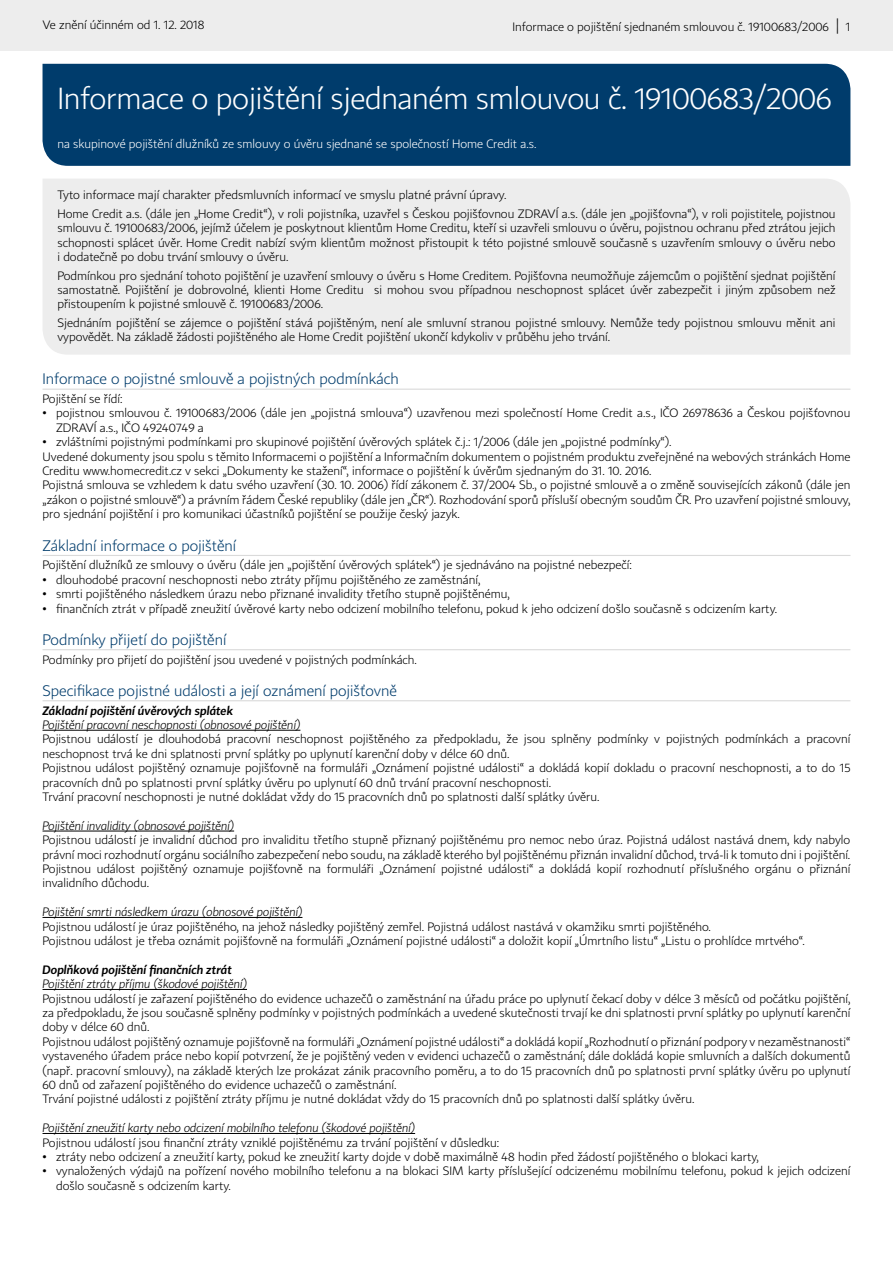
<style>
.page{position:relative;width:893px;height:1263px;background:#fff}
.page>*{position:absolute;margin:0;border:0;box-sizing:border-box;transform-origin:0 0}
.t1{font:30px "CP Light";letter-spacing:-.01em;color:#fff}
.t2{font:15px "CP Light";color:#003c6c}
.t3{font:12px/14.4px "CP Light";color:#000}
.t4{font:italic 12px "CP Light";color:#000}
.t5{font:12px "CP Light";color:#fff}
.t6{font:italic 700 12px "CP Light";color:#000}
.s1{font-size:15px}
</style>
<div class="page">
<div style="left:0;top:0;width:893px;height:51px;background:#ededed"></div>
<div style="left:43px;top:64px;width:807px;height:102px;background:#003c6c"></div>
<div style="left:43px;top:179px;width:807px;height:176px;background:#ededed"></div>
<hr style="left:43px;top:389px;width:807px;height:1px;background:#dadada">
<hr style="left:43px;top:555px;width:807px;height:1px;background:#dadada">
<hr style="left:43px;top:649px;width:807px;height:1px;background:#dadada">
<hr style="left:43px;top:700px;width:807px;height:1px;background:#dadada">
<hr style="left:43px;top:730px;width:257px;height:1px;background:#000">
<hr style="left:43px;top:831px;width:191px;height:1px;background:#000">
<hr style="left:43px;top:917px;width:259px;height:1px;background:#000">
<hr style="left:43px;top:989px;width:204px;height:1px;background:#000">
<hr style="left:43px;top:1133px;width:372px;height:1px;background:#000">
<p class="t3" style="left:43px;top:17px;width:163px">Ve znění účinném od 1. 12. 2018</p>
<p class="t3" style="left:512px;top:20px;width:340px">Informace o pojištění sjednaném smlouvou č. 19100683/2006 <span class="s1">|</span> 1</p>
<h1 class="t1" style="left:57px;top:80px;width:776px">Informace o pojištění sjednaném smlouvou č. 19100683/2006</h1>
<p class="t5" style="left:57px;top:137px;width:481px">na skupinové pojištění dlužníků ze smlouvy o úvěru sjednané se společností Home Credit a.s.</p>
<p class="t3" style="left:57px;top:185px;width:780px;line-height:18.6px">Tyto informace mají charakter předsmluvních informací ve smyslu platné právní úpravy.<br>Home Credit a.s. (dále jen „Home Credit“), v roli pojistníka, uzavřel s Českou pojišťovnou ZDRAVÍ a.s. (dále jen „pojišťovna“), v roli pojistitele, pojistnou</p>
<p class="t3" style="left:57px;top:221px;width:780px;text-align:justify">smlouvu č. 19100683/2006, jejímž účelem je poskytnout klientům Home Creditu, kteří si uzavřeli smlouvu o úvěru, pojistnou ochranu před ztrátou jejich schopnosti splácet úvěr. Home Credit nabízí svým klientům možnost přistoupit k této pojistné smlouvě současně s uzavřením smlouvy o úvěru nebo i dodatečně po dobu trvání smlouvy o úvěru.</p>
<p class="t3" style="left:57px;top:268px;width:780px;text-align:justify">Podmínkou pro sjednání tohoto pojištění je uzavření smlouvy o úvěru s Home Creditem. Pojišťovna neumožňuje zájemcům o pojištění sjednat pojištění samostatně. Pojištění je dobrovolné, klienti Home Creditu si mohou svou případnou neschopnost splácet úvěr zabezpečit i jiným způsobem než přistoupením k pojistné smlouvě č. 19100683/2006.</p>
<p class="t3" style="left:57px;top:315px;width:780px">Sjednáním pojištění se zájemce o pojištění stává pojištěným, není ale smluvní stranou pojistné smlouvy. Nemůže tedy pojistnou smlouvu měnit ani vypovědět. Na základě žádosti pojištěného ale Home Credit pojištění ukončí kdykoliv v průběhu jeho trvání.</p>
<p class="t2" style="left:43px;top:370px;width:358px">Informace o pojistné smlouvě a pojistných podmínkách</p>
<p class="t3" style="left:43px;top:391px;width:81px">Pojištění se řídí:</p>
<p class="t3" style="left:56px;top:406px;width:796px;text-indent:-14px">• pojistnou smlouvou č. 19100683/2006 (dále jen „pojistná smlouva“) uzavřenou mezi společností Home Credit a.s., IČO 26978636 a Českou pojišťovnou<br>ZDRAVÍ a.s., IČO 49240749 a</p>
<p class="t3" style="left:43px;top:435px;width:809px">• zvláštními pojistnými podmínkami pro skupinové pojištění úvěrových splátek č.j.: 1/2006 (dále jen „pojistné podmínky“).<br>Uvedené dokumenty jsou spolu s těmito Informacemi o pojištění a Informačním dokumentem o pojistném produktu zveřejněné na webových stránkách Home Creditu www.homecredit.cz v sekci „Dokumenty ke stažení“, informace o pojištění k úvěrům sjednaným do 31. 10. 2016.<br>Pojistná smlouva se vzhledem k datu svého uzavření (30. 10. 2006) řídí zákonem č. 37/2004 Sb., o pojistné smlouvě a o změně souvisejících zákonů (dále jen „zákon o pojistné smlouvě“) a právním řádem České republiky (dále jen „ČR“). Rozhodování sporů přísluší obecným soudům ČR. Pro uzavření pojistné smlouvy, pro sjednání pojištění i pro komunikaci účastníků pojištění se použije český jazyk.</p>
<p class="t2" style="left:43px;top:536px;width:195px">Základní informace o pojištění</p>
<p class="t3" style="left:43px;top:558px;width:591px">Pojištění dlužníků ze smlouvy o úvěru (dále jen „pojištění úvěrových splátek“) je sjednáváno na pojistné nebezpečí:</p>
<p class="t3" style="left:43px;top:572px;width:439px">• dlouhodobé pracovní neschopnosti nebo ztráty příjmu pojištěného ze zaměstnání,</p>
<p class="t3" style="left:43px;top:586px;width:469px">• smrti pojištěného následkem úrazu nebo přiznané invalidity třetího stupně pojištěnému,</p>
<p class="t3" style="left:43px;top:601px;width:736px">• finančních ztrát v případě zneužití úvěrové karty nebo odcizení mobilního telefonu, pokud k jeho odcizení došlo současně s odcizením karty.</p>
<p class="t2" style="left:43px;top:630px;width:185px">Podmínky přijetí do pojištění</p>
<p class="t3" style="left:43px;top:652px;width:376px">Podmínky pro přijetí do pojištění jsou uvedené v pojistných podmínkách.</p>
<p class="t2" style="left:43px;top:682px;width:356px">Specifikace pojistné události a její oznámení pojišťovně</p>
<p class="t6" style="left:43px;top:703px;width:192px">Základní pojištění úvěrových splátek</p>
<p class="t4" style="left:43px;top:717px;width:259px">Pojištění pracovní neschopnosti (obnosové pojištění)</p>
<p class="t3" style="left:43px;top:732px;width:809px">Pojistnou událostí je dlouhodobá pracovní neschopnost pojištěného za předpokladu, že jsou splněny podmínky v pojistných podmínkách a pracovní neschopnost trvá ke dni splatnosti první splátky po uplynutí karenční doby v délce 60 dnů.<br>Pojistnou událost pojištěný oznamuje pojišťovně na formuláři „Oznámení pojistné události“ a dokládá kopií dokladu o pracovní neschopnosti, a to do 15 pracovních dnů po splatnosti první splátky úvěru po uplynutí 60 dnů trvání pracovní neschopnosti.<br>Trvání pracovní neschopnosti je nutné dokládat vždy do 15 pracovních dnů po splatnosti další splátky úvěru.</p>
<p class="t4" style="left:43px;top:818px;width:193px">Pojištění invalidity (obnosové pojištění)</p>
<p class="t3" style="left:43px;top:833px;width:809px;text-align:justify">Pojistnou událostí je invalidní důchod pro invaliditu třetího stupně přiznaný pojištěnému pro nemoc nebo úraz. Pojistná událost nastává dnem, kdy nabylo právní moci rozhodnutí orgánu sociálního zabezpečení nebo soudu, na základě kterého byl pojištěnému přiznán invalidní důchod, trvá-li k tomuto dni i pojištění.<br>Pojistnou událost pojištěný oznamuje pojišťovně na formuláři „Oznámení pojistné události“ a dokládá kopií rozhodnutí příslušného orgánu o přiznání invalidního důchodu.</p>
<p class="t4" style="left:43px;top:905px;width:261px">Pojištění smrti následkem úrazu (obnosové pojištění)</p>
<p class="t3" style="left:43px;top:919px;width:764px">Pojistnou událostí je úraz pojištěného, na jehož následky pojištěný zemřel. Pojistná událost nastává v okamžiku smrti pojištěného.<br>Pojistnou událost je třeba oznámit pojišťovně na formuláři „Oznámení pojistné události“ a doložit kopií „Úmrtního listu“ „Listu o prohlídce mrtvého“.</p>
<p class="t6" style="left:43px;top:962px;width:191px">Doplňková pojištění finančních ztrát</p>
<p class="t4" style="left:43px;top:977px;width:206px">Pojištění ztráty příjmu (škodové pojištění)</p>
<p class="t3" style="left:43px;top:991px;width:809px">Pojistnou událostí je zařazení pojištěného do evidence uchazečů o zaměstnání na úřadu práce po uplynutí čekací doby v délce 3 měsíců od počátku pojištění, za předpokladu, že jsou současně splněny podmínky v pojistných podmínkách a uvedené skutečnosti trvají ke dni splatnosti první splátky po uplynutí karenční doby v délce 60 dnů.<br>Pojistnou událost pojištěný oznamuje pojišťovně na formuláři „Oznámení pojistné události“ a dokládá kopií „Rozhodnutí o přiznání podpory v nezaměstnanosti“ vystaveného úřadem práce nebo kopií potvrzení, že je pojištěný veden v evidenci uchazečů o zaměstnání; dále dokládá kopie smluvních a dalších dokumentů (např. pracovní smlouvy), na základě kterých lze prokázat zánik pracovního poměru, a to do 15 pracovních dnů po splatnosti první splátky úvěru po uplynutí 60 dnů od zařazení pojištěného do evidence uchazečů o zaměstnání.<br>Trvání pojistné události z pojištění ztráty příjmu je nutné dokládat vždy do 15 pracovních dnů po splatnosti další splátky úvěru.</p>
<p class="t4" style="left:43px;top:1121px;width:374px">Pojištění zneužití karty nebo odcizení mobilního telefonu (škodové pojištění)</p>
<p class="t3" style="left:43px;top:1135px;width:458px">Pojistnou událostí jsou finanční ztráty vzniklé pojištěnému za trvání pojištění v důsledku:</p>
<p class="t3" style="left:43px;top:1149px;width:718px">• ztráty nebo odcizení a zneužití karty, pokud ke zneužití karty dojde v době maximálně 48 hodin před žádostí pojištěného o blokaci karty,</p>
<p class="t3" style="left:56px;top:1164px;width:796px;text-indent:-14px">• vynaložených výdajů na pořízení nového mobilního telefonu a na blokaci SIM karty příslušející odcizenému mobilnímu telefonu, pokud k jejich odcizení došlo současně s odcizením karty.</p>
</div>
